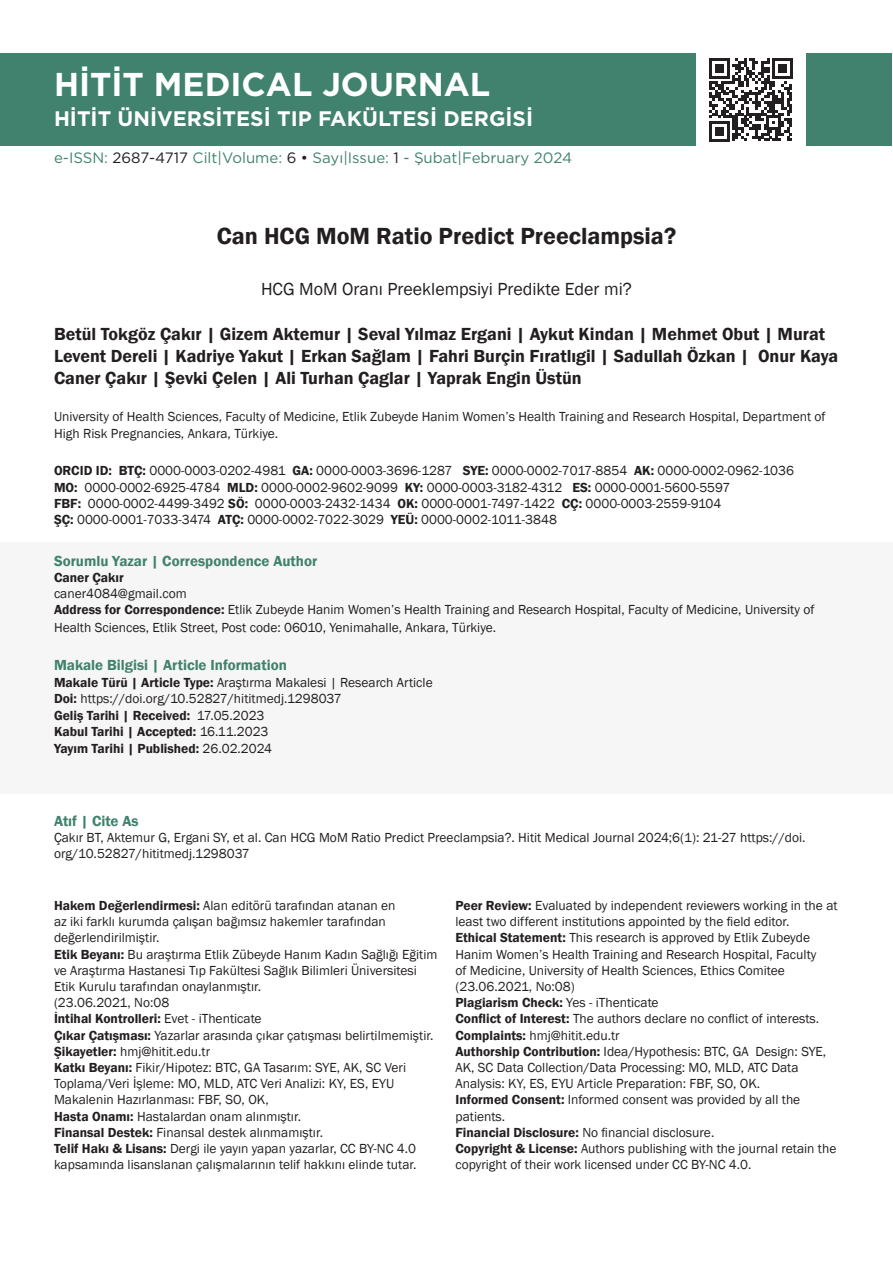
<style>
.page{position:relative;width:893px;height:1263px;background:#fff}
.page>*{position:absolute;margin:0;border:0;box-sizing:border-box;transform-origin:0 0}
.t1{font:33px "Gotham Bold TR";color:#fff}
.t2{font:600 24px "Franklin Gothic";color:#231f20}
.t3{font:21px "Gotham Bold TR";color:#fff}
.t4{font:600 18px/21.6px "Franklin Gothic";color:#231f20}
.t5{font:18px "Franklin Gothic";color:#231f20}
.t6{font:600 15px "Franklin Gothic";color:#40826d}
.t7{font:15px "Gotham Book TR";color:#40826d}
.t8{font:13.5px/16.2px "Franklin Gothic";color:#231f20}
.t9{font:600 13.5px "Franklin Gothic";color:#231f20}
.s1{color:#231f20}
.s2{font-weight:600}
.s3{font-weight:400}
</style>
<div class="page">
<div style="left:1px;top:54px;width:891px;height:92px;background:#40826d"></div>
<div style="left:0;top:542px;width:893px;height:252px;background:#f6f6f6"></div>
<div style="left:696px;top:45px;width:109px;height:109px;background:#fff"></div>
<svg style="left:709px;top:58px;width:83px;height:83px"></svg>
<p class="t1" style="left:54px;top:66px;width:438px">HİTİT MEDICAL JOURNAL</p>
<p class="t3" style="left:54px;top:107px;width:481px">HİTİT ÜNİVERSİTESİ TIP FAKÜLTESİ DERGİSİ</p>
<p class="t7" style="left:54px;top:150px;width:520px">e-ISSN: <span class="s1">2687-4717</span> Cilt|Volume: <span class="s1">6 •</span> Sayı|Issue: <span class="s1">1</span> - Şubat|February 2024</p>
<p class="t2" style="left:217px;top:221px;width:461px">Can HCG MoM Ratio Predict Preeclampsia?</p>
<p class="t5" style="left:261px;top:278px;width:372px">HCG MoM Oranı Preeklempsiyi Predikte Eder mi?</p>
<p class="t4" style="left:54px;top:324px;width:786px">Betül Tokgöz Çakır | Gizem Aktemur | Seval Yılmaz Ergani | Aykut Kindan | Mehmet Obut | Murat<br>Levent Dereli | Kadriye Yakut | Erkan Sağlam | Fahri Burçin Fıratlıgil | Sadullah Özkan | Onur Kaya<br>Caner Çakır | Şevki Çelen | Ali Turhan Çaglar | Yaprak Engin Üstün</p>
<p class="t8" style="left:54px;top:409px;width:773px">University of Health Sciences, Faculty of Medicine, Etlik Zubeyde Hanim Women’s Health Training and Research Hospital, Department of<br>High Risk Pregnancies, Ankara, Türkiye.</p>
<p class="t8" style="left:54px;top:463px;width:741px"><span class="s2">ORCID ID: BTÇ:</span> 0000-0003-0202-4981 <span class="s2">GA:</span> 0000-0003-3696-1287 <span class="s2">SYE:</span> 0000-0002-7017-8854 <span class="s2">AK:</span> 0000-0002-0962-1036</p>
<p class="t8" style="left:54px;top:479px;width:678px"><span class="s2">MO:</span> 0000-0002-6925-4784 <span class="s2">MLD:</span> 0000-0002-9602-9099 <span class="s2">KY:</span> 0000-0003-3182-4312 <span class="s2">ES:</span> 0000-0001-5600-5597</p>
<p class="t8" style="left:54px;top:496px;width:669px"><span class="s2">FBF:</span> 0000-0002-4499-3492 <span class="s2">SÖ:</span> 0000-0003-2432-1434 <span class="s2">OK:</span> 0000-0001-7497-1422 <span class="s2">CÇ:</span> 0000-0003-2559-9104<br><span class="s2">ŞÇ:</span> 0000-0001-7033-3474 <span class="s2">ATÇ:</span> 0000-0002-7022-3029 <span class="s2">YEÜ:</span> 0000-0002-1011-3848</p>
<p class="t6" style="left:54px;top:551px;width:265px">Sorumlu Yazar | Correspondence Author</p>
<p class="t9" style="left:54px;top:569px;width:71px">Caner Çakır</p>
<p class="t8" style="left:54px;top:586px;width:134px">caner4084@gmail.com</p>
<p class="t8" style="left:54px;top:601px;width:762px;line-height:18px"><span class="s2">Address for Correspondence:</span> Etlik Zubeyde Hanim Women’s Health Training and Research Hospital, Faculty of Medicine, University of<br>Health Sciences, Etlik Street, Post code: 06010, Yenimahalle, Ankara, Türkiye.</p>
<p class="t6" style="left:54px;top:656px;width:234px">Makale Bilgisi | Article Information</p>
<p class="t8" style="left:54px;top:674px;width:380px"><span class="s2">Makale Türü | Article Type:</span> Araştırma Makalesi | Research Article</p>
<p class="t8" style="left:54px;top:691px;width:289px"><span class="s2">Doi:</span> https://doi.org/10.52827/hititmedj.1298037</p>
<p class="t9" style="left:54px;top:707px;width:212px">Geliş Tarihi | Received: <span class="s3">17.05.2023</span></p>
<p class="t9" style="left:54px;top:723px;width:216px">Kabul Tarihi | Accepted: <span class="s3">16.11.2023</span></p>
<p class="t9" style="left:54px;top:740px;width:220px">Yayım Tarihi | Published: <span class="s3">26.02.2024</span></p>
<p class="t6" style="left:54px;top:811px;width:86px">Atıf | Cite As</p>
<p class="t8" style="left:54px;top:830px;width:753px">Çakır BT, Aktemur G, Ergani SY, et al. Can HCG MoM Ratio Predict Preeclampsia?. Hitit Medical Journal 2024;6(1): 21-27 https://doi. org/10.52827/hititmedj.1298037</p>
<p class="t8" style="left:54px;top:898px;width:343px"><span class="s2">Hakem Değerlendirmesi:</span> Alan editörü tarafından atanan en az iki farklı kurumda çalışan bağımsız hakemler tarafından değerlendirilmiştir.</p>
<p class="t8" style="left:54px;top:946px;width:385px"><span class="s2">Etik Beyanı:</span> Bu araştırma Etlik Zübeyde Hanım Kadın Sağlığı Eğitim ve Araştırma Hastanesi Tıp Fakültesi Sağlık Bilimleri Üniversitesi<br>Etik Kurulu tarafından onaylanmıştır.</p>
<p class="t8" style="left:54px;top:995px;width:117px">(23.06.2021, No:08</p>
<p class="t9" style="left:54px;top:1010px;width:209px">İntihal Kontrolleri: <span class="s3">Evet - iThenticate</span></p>
<p class="t8" style="left:54px;top:1027px;width:381px"><span class="s2">Çıkar Çatışması:</span> Yazarlar arasında çıkar çatışması belirtilmemiştir.</p>
<p class="t8" style="left:54px;top:1043px;width:158px"><span class="s2">Şikayetler:</span> hmj@hitit.edu.tr</p>
<p class="t8" style="left:54px;top:1060px;width:354px"><span class="s2">Katkı Beyanı:</span> Fikir/Hipotez: BTC, GA Tasarım: SYE, AK, SC Veri<br>Toplama/Veri İşleme: MO, MLD, ATC Veri Analizi: KY, ES, EYU<br>Makalenin Hazırlanması: FBF, SO, OK,</p>
<p class="t8" style="left:54px;top:1108px;width:249px"><span class="s2">Hasta Onamı:</span> Hastalardan onam alınmıştır.</p>
<p class="t8" style="left:54px;top:1124px;width:271px"><span class="s2">Finansal Destek:</span> Finansal destek alınmamıştır.</p>
<p class="t8" style="left:54px;top:1141px;width:364px"><span class="s2">Telif Hakı &amp; Lisans:</span> Dergi ile yayın yapan yazarlar, CC BY-NC 4.0 kapsamında lisanslanan çalışmalarının telif hakkını elinde tutar.</p>
<p class="t8" style="left:455px;top:898px;width:384px"><span class="s2">Peer Review:</span> Evaluated by independent reviewers working in the at least two different institutions appointed by the field editor.</p>
<p class="t8" style="left:455px;top:930px;width:362px"><span class="s2">Ethical Statement:</span> This research is approved by Etlik Zubeyde Hanim Women’s Health Training and Research Hospital, Faculty of Medicine, University of Health Sciences, Ethics Comitee (23.06.2021, No:08)</p>
<p class="t9" style="left:455px;top:994px;width:205px">Plagiarism Check: <span class="s3">Yes - iThenticate</span></p>
<p class="t8" style="left:455px;top:1011px;width:365px"><span class="s2">Conflict of Interest:</span> The authors declare no conflict of interests.</p>
<p class="t8" style="left:455px;top:1027px;width:166px"><span class="s2">Complaints:</span> hmj@hitit.edu.tr</p>
<p class="t8" style="left:455px;top:1043px;width:372px"><span class="s2">Authorship Contribution:</span> Idea/Hypothesis: BTC, GA Design: SYE,<br>AK, SC Data Collection/Data Processing: MO, MLD, ATC Data<br>Analysis: KY, ES, EYU Article Preparation: FBF, SO, OK.</p>
<p class="t8" style="left:455px;top:1092px;width:346px"><span class="s2">Informed Consent:</span> Informed consent was provided by all the patients.</p>
<p class="t8" style="left:455px;top:1124px;width:260px"><span class="s2">Financial Disclosure:</span> No financial disclosure.</p>
<p class="t8" style="left:455px;top:1141px;width:382px"><span class="s2">Copyright &amp; License:</span> Authors publishing with the journal retain the copyright of their work licensed under CC BY-NC 4.0.</p>
</div>
